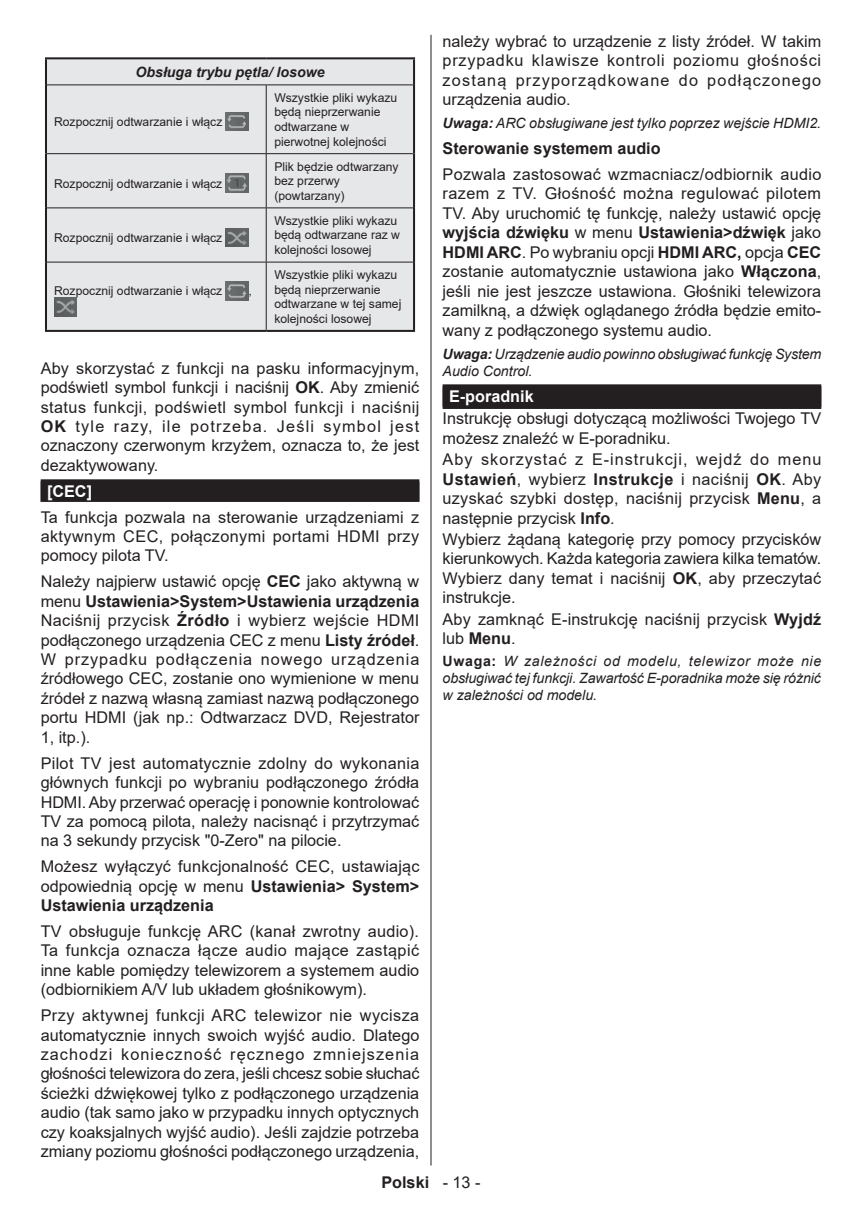
<style>
.page{position:relative;width:862px;height:1212px;background:#fff}
.page>*{position:absolute;margin:0;border:0;box-sizing:border-box;transform-origin:0 0}
.t1{font:16.2px/19.3px "Arial";color:#231f20;text-align:justify}
.t2{font:700 16.2px "Arial";color:#231f20}
.t3{font:700 16.2px "Arial";color:#fff}
.t4{font:italic 14.17px/17.1px "Arial";letter-spacing:-.005em;color:#231f20}
.t5{font:italic 700 14.17px "Arial";color:#231f20}
.t6{font:12.15px/14.6px "Arial";color:#231f20}
.s1{font-weight:700}
.s2{font-weight:700;font-style:normal}
.s3{font-weight:400}
</style>
<div class="page">
<hr style="left:430px;top:35px;width:1px;height:1130px;background:#231f20">
<div style="left:41px;top:479px;width:378px;height:23px;background:#231f20"></div>
<div style="left:47px;top:59px;width:366px;height:271px;background:#e6e7e9"></div>
<hr style="left:45px;top:57px;width:221px;height:2px;background:#231f20">
<hr style="left:45px;top:59px;width:2px;height:26px;background:#231f20">
<hr style="left:266px;top:57px;width:149px;height:2px;background:#231f20">
<hr style="left:45px;top:85px;width:2px;height:69px;background:#231f20">
<hr style="left:413px;top:85px;width:2px;height:69px;background:#231f20">
<hr style="left:45px;top:154px;width:2px;height:54px;background:#231f20">
<hr style="left:413px;top:154px;width:2px;height:54px;background:#231f20">
<hr style="left:45px;top:208px;width:2px;height:54px;background:#231f20">
<hr style="left:413px;top:208px;width:2px;height:54px;background:#231f20">
<hr style="left:45px;top:262px;width:2px;height:68px;background:#231f20">
<hr style="left:413px;top:262px;width:2px;height:68px;background:#231f20">
<hr style="left:45px;top:330px;width:221px;height:2px;background:#231f20">
<hr style="left:266px;top:330px;width:149px;height:2px;background:#231f20">
<hr style="left:47px;top:84px;width:219px;height:1px;background:#231f20">
<hr style="left:266px;top:84px;width:147px;height:1px;background:#231f20">
<hr style="left:266px;top:85px;width:1px;height:68px;background:#231f20">
<hr style="left:47px;top:153px;width:219px;height:1px;background:#231f20">
<hr style="left:266px;top:153px;width:147px;height:1px;background:#231f20">
<hr style="left:266px;top:154px;width:1px;height:54px;background:#231f20">
<hr style="left:47px;top:207px;width:219px;height:1px;background:#231f20">
<hr style="left:413px;top:59px;width:2px;height:26px;background:#231f20">
<hr style="left:266px;top:207px;width:147px;height:1px;background:#231f20">
<hr style="left:266px;top:208px;width:1px;height:54px;background:#231f20">
<hr style="left:47px;top:262px;width:219px;height:1px;background:#231f20">
<hr style="left:266px;top:262px;width:147px;height:1px;background:#231f20">
<hr style="left:266px;top:262px;width:1px;height:68px;background:#231f20">
<img style="left:226px;top:112px;width:22px;height:19px">
<img style="left:226px;top:174px;width:22px;height:18px">
<img style="left:226px;top:228px;width:22px;height:19px">
<img style="left:226px;top:282px;width:22px;height:18px">
<img style="left:54px;top:298px;width:23px;height:18px">
<div style="left:442px;top:384px;width:378px;height:23px;background:#231f20"></div>
<div style="left:442px;top:386px;width:378px;height:23px;background:#231f20"></div>
<p class="t5" style="left:135px;top:62px;width:191px">Obsługa trybu pętla/ losowe</p>
<p class="t6" style="left:54px;top:114px;width:170px">Rozpocznij odtwarzanie i włącz</p>
<p class="t6" style="left:274px;top:90px;width:124px">Wszystkie pliki wykazu będą nieprzerwanie odtwarzane w pierwotnej kolejności</p>
<p class="t6" style="left:54px;top:176px;width:170px">Rozpocznij odtwarzanie i włącz</p>
<p class="t6" style="left:54px;top:230px;width:170px">Rozpocznij odtwarzanie i włącz</p>
<p class="t6" style="left:274px;top:159px;width:126px">Plik będzie odtwarzany bez przerwy (powtarzany)</p>
<p class="t6" style="left:274px;top:213px;width:127px">Wszystkie pliki wykazu będą odtwarzane raz w kolejności losowej</p>
<p class="t6" style="left:274px;top:267px;width:128px">Wszystkie pliki wykazu będą nieprzerwanie odtwarzane w tej samej kolejności losowej</p>
<p class="t1" style="left:41px;top:358px;width:380px">Aby skorzystać z funkcji na pasku informacyjnym, podświetl symbol funkcji i naciśnij <span class="s1">OK</span>. Aby zmienić status funkcji, podświetl symbol funkcji i naciśnij <span class="s1">OK</span> tyle razy, ile potrzeba. Jeśli symbol jest oznaczony czerwonym krzyżem, oznacza to, że jest dezaktywowany.</p>
<p class="t3" style="left:47px;top:480px;width:46px">[CEC]</p>
<p class="t1" style="left:41px;top:507px;width:380px">Ta funkcja pozwala na sterowanie urządzeniami z aktywnym CEC, połączonymi portami HDMI przy pomocy pilota TV.</p>
<p class="t1" style="left:41px;top:572px;width:380px">Należy najpierw ustawić opcję <span class="s1">CEC</span> jako aktywną w menu <span class="s1">Ustawienia&gt;System&gt;Ustawienia urządzenia </span>Naciśnij przycisk <span class="s1">Źródło</span> i wybierz wejście HDMI podłączonego urządzenia CEC z menu <span class="s1">Listy źródeł</span>.<br>W przypadku podłączenia nowego urządzenia źródłowego CEC, zostanie ono wymienione w menu źródeł z nazwą własną zamiast nazwą podłączonego portu HDMI (jak np.: Odtwarzacz DVD, Rejestrator 1, itp.).</p>
<p class="t1" style="left:41px;top:753px;width:380px">Pilot TV jest automatycznie zdolny do wykonania głównych funkcji po wybraniu podłączonego źródła HDMI. Aby przerwać operację i ponownie kontrolować TV za pomocą pilota, należy nacisnąć i przytrzymać na 3 sekundy przycisk "0-Zero" na pilocie.</p>
<p class="t1" style="left:41px;top:857px;width:380px">Możesz wyłączyć funkcjonalność CEC, ustawiając odpowiednią opcję w menu <span class="s1">Ustawienia&gt; System&gt; Ustawienia urządzenia</span></p>
<p class="t1" style="left:41px;top:921px;width:380px">TV obsługuje funkcję ARC (kanał zwrotny audio).<br>Ta funkcja oznacza łącze audio mające zastąpić inne kable pomiędzy telewizorem a systemem audio (odbiornikiem A/V lub układem głośnikowym).</p>
<p class="t1" style="left:41px;top:1005px;width:380px">Przy aktywnej funkcji ARC telewizor nie wycisza automatycznie innych swoich wyjść audio. Dlatego zachodzi konieczność ręcznego zmniejszenia głośności telewizora do zera, jeśli chcesz sobie słuchać ścieżki dźwiękowej tylko z podłączonego urządzenia audio (tak samo jako w przypadku innych optycznych czy koaksjalnych wyjść audio). Jeśli zajdzie potrzeba zmiany poziomu głośności podłączonego urządzenia,</p>
<p class="t6" style="left:54px;top:284px;width:170px">Rozpocznij odtwarzanie i włącz</p>
<p class="t6" style="left:248px;top:284px;width:5px">,</p>
<p class="t1" style="left:442px;top:31px;width:380px">należy wybrać to urządzenie z listy źródeł. W takim przypadku klawisze kontroli poziomu głośności zostaną przyporządkowane do podłączonego urządzenia audio.</p>
<p class="t4" style="left:442px;top:115px;width:380px"><span class="s1">Uwaga:</span> ARC obsługiwane jest tylko poprzez wejście HDMI2.</p>
<p class="t2" style="left:442px;top:137px;width:219px">Sterowanie systemem audio</p>
<p class="t1" style="left:442px;top:165px;width:380px">Pozwala zastosować wzmacniacz/odbiornik audio razem z TV. Głośność można regulować pilotem TV. Aby uruchomić tę funkcję, należy ustawić opcję <span class="s1">wyjścia dźwięku</span> w menu <span class="s1">Ustawienia&gt;dźwięk</span> jako <span class="s1">HDMI ARC</span>. Po wybraniu opcji <span class="s1">HDMI ARC,</span> opcja <span class="s1">CEC </span>zostanie automatycznie ustawiona jako <span class="s1">Włączona</span>, jeśli nie jest jeszcze ustawiona. Głośniki telewizora zamilkną, a dźwięk oglądanego źródła będzie emito&shy;wany z podłączonego systemu audio.</p>
<p class="t4" style="left:442px;top:346px;width:380px"><span class="s1">Uwaga:</span> Urządzenie audio powinno obsługiwać funkcję System<br>Audio Control.</p>
<p class="t3" style="left:448px;top:385px;width:86px">E-poradnik</p>
<p class="t1" style="left:442px;top:409px;width:380px">Instrukcję obsługi dotyczącą możliwości Twojego TV możesz znaleźć w E-poradniku.</p>
<p class="t1" style="left:442px;top:450px;width:380px">Aby skorzystać z E-instrukcji, wejdź do menu <span class="s1">Ustawień</span>, wybierz <span class="s1">Instrukcje</span> i naciśnij <span class="s1">OK</span>. Aby uzyskać szybki dostęp, naciśnij przycisk <span class="s1">Menu</span>, a następnie przycisk <span class="s1">Info</span>.</p>
<p class="t1" style="left:442px;top:529px;width:380px">Wybierz żądaną kategorię przy pomocy przycisków kierunkowych. Każda kategoria zawiera kilka tematów.<br>Wybierz dany temat i naciśnij <span class="s1">OK</span>, aby przeczytać instrukcje.</p>
<p class="t1" style="left:442px;top:609px;width:380px">Aby zamknąć E-instrukcję naciśnij przycisk <span class="s1">Wyjdź </span>lub <span class="s1">Menu</span>.</p>
<p class="t4" style="left:442px;top:653px;width:380px;text-align:justify"><span class="s2">Uwaga:</span> W zależności od modelu, telewizor może nie obsługiwać tej funkcji. Zawartość E-poradnika może się różnić w zależności od modelu.</p>
<p class="t2" style="left:381px;top:1171px;width:101px">Polski <span class="s3">- 13 -</span></p>
</div>
